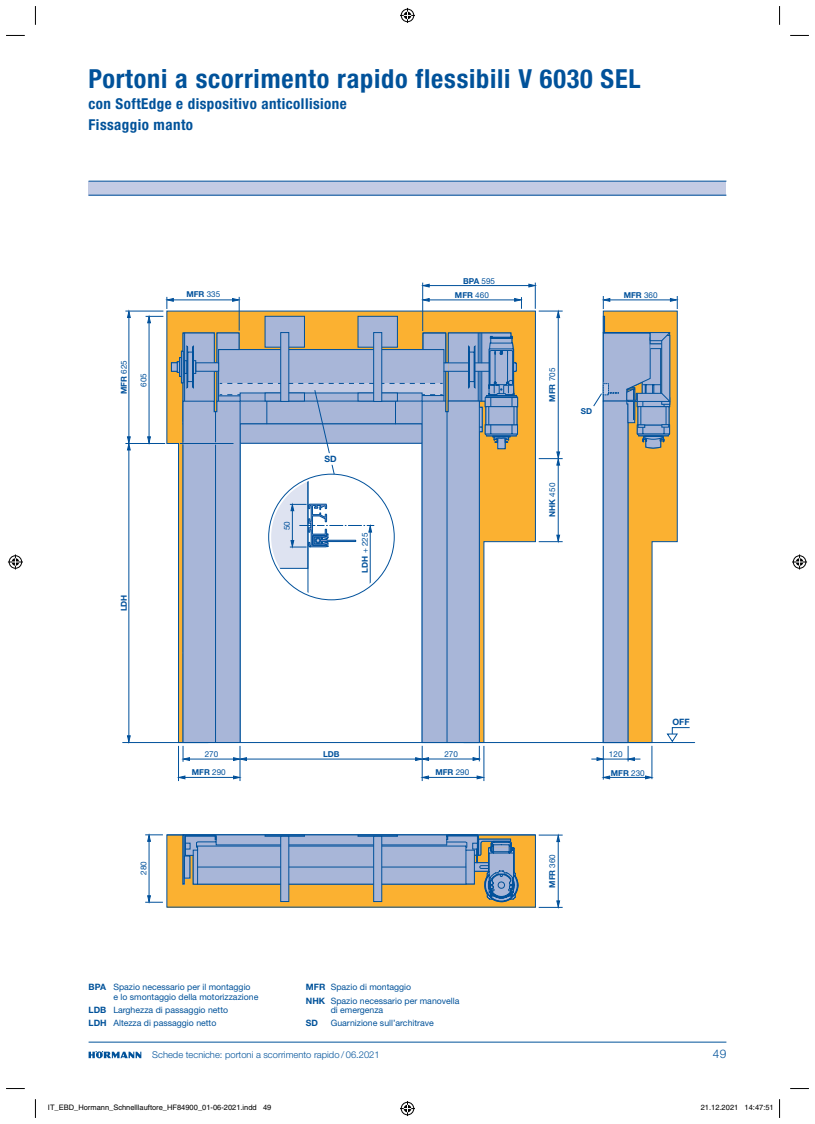
<style>
.page{position:relative;width:815px;height:1124px;background:#fff}
.page>*{position:absolute;margin:0;border:0;box-sizing:border-box;transform-origin:0 0}
.t1{font:700 condensed 26.25px "Hoermann Helvetica Neue";letter-spacing:.03em;color:#01529a}
.t2{font:700 condensed 15px/21px "Hoermann Helvetica Neue";letter-spacing:.03em;color:#01529a}
.t3{font:300 11.88px "Hoermann Helvetica Neue";color:#01529a}
.t4{font:300 9.38px "Hoermann Helvetica Neue";color:#01529a}
.t5{font:8.75px/13.4px "Hoermann Helvetica Neue Rm";color:#01529a}
.t6{font:700 8.75px "Hoermann Helvetica Neue";color:#01519b}
.t7{font:700 8.75px "Hoermann Helvetica Neue";color:#01529a}
.t8{font:700 8.12px "Hoermann Helvetica Neue";color:#01519b}
.t9{font:8.12px "Hoermann Helvetica Neue Rm";color:#01519b}
.t10{font:7.5px "Helvetica";color:#000}
.s1{font-family:"Hoermann Helvetica Neue Rm";font-weight:400}
.s2{font-family:"Hoermann Helvetica Neue";font-weight:700}
</style>
<div class="page">
<hr style="left:89px;top:1041px;width:637px;height:1px;background:#01529a">
<svg style="left:89px;top:1051px;width:52px;height:7px"></svg>
<svg style="left:166px;top:310px;width:370px;height:233px;background:#ebb34d"></svg>
<div style="left:167px;top:834px;width:368px;height:73px;background:#fbb131"></div>
<hr style="left:123px;top:742px;width:572px;height:1px;background:#01519b">
<hr style="left:240px;top:745px;width:1px;height:36px;background:#01519b">
<hr style="left:422px;top:745px;width:1px;height:36px;background:#01519b">
<svg style="left:127px;top:312px;width:4px;height:6px"></svg>
<hr style="left:129px;top:317px;width:1px;height:120px;background:#01519b">
<hr style="left:129px;top:446px;width:1px;height:291px;background:#01519b">
<svg style="left:127px;top:436px;width:4px;height:14px"></svg>
<svg style="left:127px;top:735px;width:4px;height:7px"></svg>
<hr style="left:125px;top:311px;width:38px;height:1px;background:#01519b">
<svg style="left:147px;top:436px;width:4px;height:7px"></svg>
<hr style="left:149px;top:322px;width:1px;height:115px;background:#01519b">
<svg style="left:146px;top:316px;width:17px;height:7px"></svg>
<hr style="left:558px;top:317px;width:1px;height:135px;background:#01519b">
<hr style="left:558px;top:462px;width:1px;height:75px;background:#01519b">
<svg style="left:539px;top:451px;width:24px;height:14px"></svg>
<svg style="left:539px;top:534px;width:24px;height:8px"></svg>
<hr style="left:603px;top:745px;width:1px;height:34px;background:#01519b">
<hr style="left:652px;top:745px;width:1px;height:34px;background:#01519b">
<svg style="left:603px;top:775px;width:7px;height:4px"></svg>
<svg style="left:645px;top:775px;width:7px;height:4px"></svg>
<hr style="left:609px;top:777px;width:40px;height:1px;background:#01519b">
<div style="left:171px;top:362px;width:7px;height:9px;background:#a8b6d8;border:1px solid #01519b"></div>
<svg style="left:182px;top:835px;width:337px;height:67px"></svg>
<hr style="left:167px;top:834px;width:368px;height:1px;background:#01519b">
<div style="left:358px;top:834px;width:40px;height:2px;background:#a8b6d8;border:1px solid #01519b"></div>
<div style="left:373px;top:835px;width:9px;height:66px;background:#a8b6d8;border:1px solid #01519b"></div>
<div style="left:265px;top:834px;width:40px;height:2px;background:#a8b6d8;border:1px solid #01519b"></div>
<div style="left:280px;top:835px;width:9px;height:66px;background:#a8b6d8;border:1px solid #01519b"></div>
<hr style="left:149px;top:838px;width:1px;height:59px;background:#01519b">
<svg style="left:145px;top:834px;width:18px;height:7px"></svg>
<svg style="left:145px;top:895px;width:18px;height:7px"></svg>
<hr style="left:125px;top:443px;width:40px;height:1px;background:#01519b">
<hr style="left:558px;top:838px;width:1px;height:64px;background:#01519b">
<svg style="left:539px;top:834px;width:24px;height:8px"></svg>
<svg style="left:539px;top:900px;width:24px;height:8px"></svg>
<hr style="left:422px;top:282px;width:1px;height:49px;background:#01519b">
<svg style="left:423px;top:298px;width:7px;height:4px"></svg>
<svg style="left:422px;top:775px;width:7px;height:4px"></svg>
<svg style="left:476px;top:775px;width:8px;height:4px"></svg>
<hr style="left:426px;top:777px;width:53px;height:1px;background:#01519b">
<hr style="left:484px;top:745px;width:1px;height:36px;background:#01519b">
<svg style="left:179px;top:775px;width:7px;height:4px"></svg>
<svg style="left:233px;top:775px;width:7px;height:4px"></svg>
<hr style="left:182px;top:777px;width:53px;height:1px;background:#01519b">
<hr style="left:178px;top:745px;width:1px;height:36px;background:#01519b">
<svg style="left:232px;top:298px;width:7px;height:4px"></svg>
<svg style="left:167px;top:297px;width:7px;height:12px"></svg>
<hr style="left:172px;top:299px;width:63px;height:1px;background:#01519b">
<svg style="left:514px;top:297px;width:8px;height:12px"></svg>
<hr style="left:428px;top:299px;width:89px;height:1px;background:#01519b">
<svg style="left:423px;top:283px;width:7px;height:4px"></svg>
<hr style="left:427px;top:285px;width:104px;height:1px;background:#01519b">
<svg style="left:528px;top:282px;width:35px;height:36px"></svg>
<hr style="left:239px;top:297px;width:1px;height:33px;background:#01519b">
<div style="left:358px;top:316px;width:40px;height:31px;background:#a8b6d8;border:1px solid #01519b"></div>
<div style="left:265px;top:316px;width:40px;height:31px;background:#a8b6d8;border:1px solid #01519b"></div>
<svg style="left:591px;top:296px;width:99px;height:465px"></svg>
<svg style="left:177px;top:332px;width:341px;height:429px"></svg>
<div style="left:89px;top:181px;width:637px;height:14px;background:#c3cbe4"></div>
<hr style="left:89px;top:181px;width:637px;height:1px;background:#01529a">
<hr style="left:89px;top:195px;width:637px;height:1px;background:#01529a">
<svg style="left:6px;top:35px;width:19px;height:1px"></svg>
<svg style="left:790px;top:35px;width:19px;height:1px"></svg>
<svg style="left:6px;top:1088px;width:19px;height:1px"></svg>
<svg style="left:790px;top:1088px;width:19px;height:1px"></svg>
<svg style="left:35px;top:6px;width:1px;height:19px"></svg>
<svg style="left:35px;top:1099px;width:1px;height:18px"></svg>
<svg style="left:779px;top:6px;width:1px;height:19px"></svg>
<svg style="left:779px;top:1099px;width:1px;height:18px"></svg>
<svg style="left:400px;top:8px;width:15px;height:15px"></svg>
<svg style="left:400px;top:1101px;width:15px;height:14px"></svg>
<svg style="left:8px;top:554px;width:15px;height:15px"></svg>
<svg style="left:792px;top:554px;width:15px;height:15px"></svg>
<h1 class="t1" style="left:89px;top:61px;width:553px">Portoni a scorrimento rapido flessibili V 6030 SEL</h1>
<h2 class="t2" style="left:89px;top:93px;width:260px">con SoftEdge e dispositivo anticollisione<br>Fissaggio manto</h2>
<p class="t8" style="left:118px;top:394px;width:35px;rotate:-90deg">MFR <span class="s1">625</span></p>
<p class="t9" style="left:138px;top:386px;width:15px;rotate:-90deg">605</p>
<p class="t8" style="left:118px;top:611px;width:18px;rotate:-90deg">LDH</p>
<p class="t8" style="left:463px;top:275px;width:34px">BPA <span class="s1">595</span></p>
<p class="t8" style="left:186px;top:288px;width:35px">MFR <span class="s1">335</span></p>
<p class="t8" style="left:455px;top:289px;width:35px">MFR <span class="s1">460</span></p>
<p class="t9" style="left:281px;top:530px;width:11px;rotate:-90deg">50</p>
<p class="t6" style="left:325px;top:452px;width:14px">SD</p>
<p class="t9" style="left:359px;top:572px;width:41px;rotate:-90deg"><span class="s2">LDH</span> + 225</p>
<p class="t8" style="left:547px;top:401px;width:35px;rotate:-90deg">MFR <span class="s1">705</span></p>
<p class="t8" style="left:581px;top:405px;width:13px">SD</p>
<p class="t8" style="left:547px;top:516px;width:35px;rotate:-90deg">NHK <span class="s1">450</span></p>
<p class="t8" style="left:624px;top:289px;width:35px">MFR <span class="s1">360</span></p>
<p class="t9" style="left:205px;top:748px;width:15px">270</p>
<p class="t8" style="left:323px;top:748px;width:18px">LDB</p>
<p class="t9" style="left:444px;top:748px;width:15px">270</p>
<p class="t8" style="left:192px;top:766px;width:35px">MFR <span class="s1">290</span></p>
<p class="t8" style="left:435px;top:766px;width:35px">MFR <span class="s1">290</span></p>
<p class="t9" style="left:138px;top:874px;width:15px;rotate:-90deg">280</p>
<p class="t8" style="left:547px;top:887px;width:35px;rotate:-90deg">MFR <span class="s1">360</span></p>
<p class="t5" style="left:113px;top:981px;width:147px;line-height:9.4px;text-indent:-25px"><span class="s2">BPA</span> Spazio necessario per il montaggio<br>e lo smontaggio della motorizzazione</p>
<p class="t5" style="left:89px;top:1002px;width:141px"><span class="s2">LDB</span> Larghezza di passaggio netto<br><span class="s2">LDH</span> Altezza di passaggio netto</p>
<p class="t5" style="left:306px;top:979px;width:155px"><span class="s2">MFR</span> Spazio di montaggio<br><span class="s2">NHK</span> Spazio necessario per manovella</p>
<p class="t5" style="left:331px;top:1002px;width:54px">di emergenza</p>
<p class="t7" style="left:306px;top:1016px;width:14px">SD</p>
<p class="t5" style="left:331px;top:1015px;width:105px">Guarnizione sull’architrave</p>
<p class="t9" style="left:609px;top:748px;width:15px">120</p>
<p class="t8" style="left:611px;top:766px;width:35px">MFR <span class="s1">230</span></p>
<p class="t6" style="left:672px;top:716px;width:19px">OFF</p>
<p class="t4" style="left:152px;top:1048px;width:229px">Schede tecniche: portoni a scorrimento rapido / 06.2021</p>
<h3 class="t3" style="left:713px;top:1045px;width:15px">49</h3>
<p class="t10" style="left:48px;top:1103px;width:225px">IT_EBD_Hormann_Schnelllauftore_HF84900_01-06-2021.indd 49</p>
<p class="t10" style="left:701px;top:1103px;width:74px">21.12.2021 14:47:51</p>
</div>
